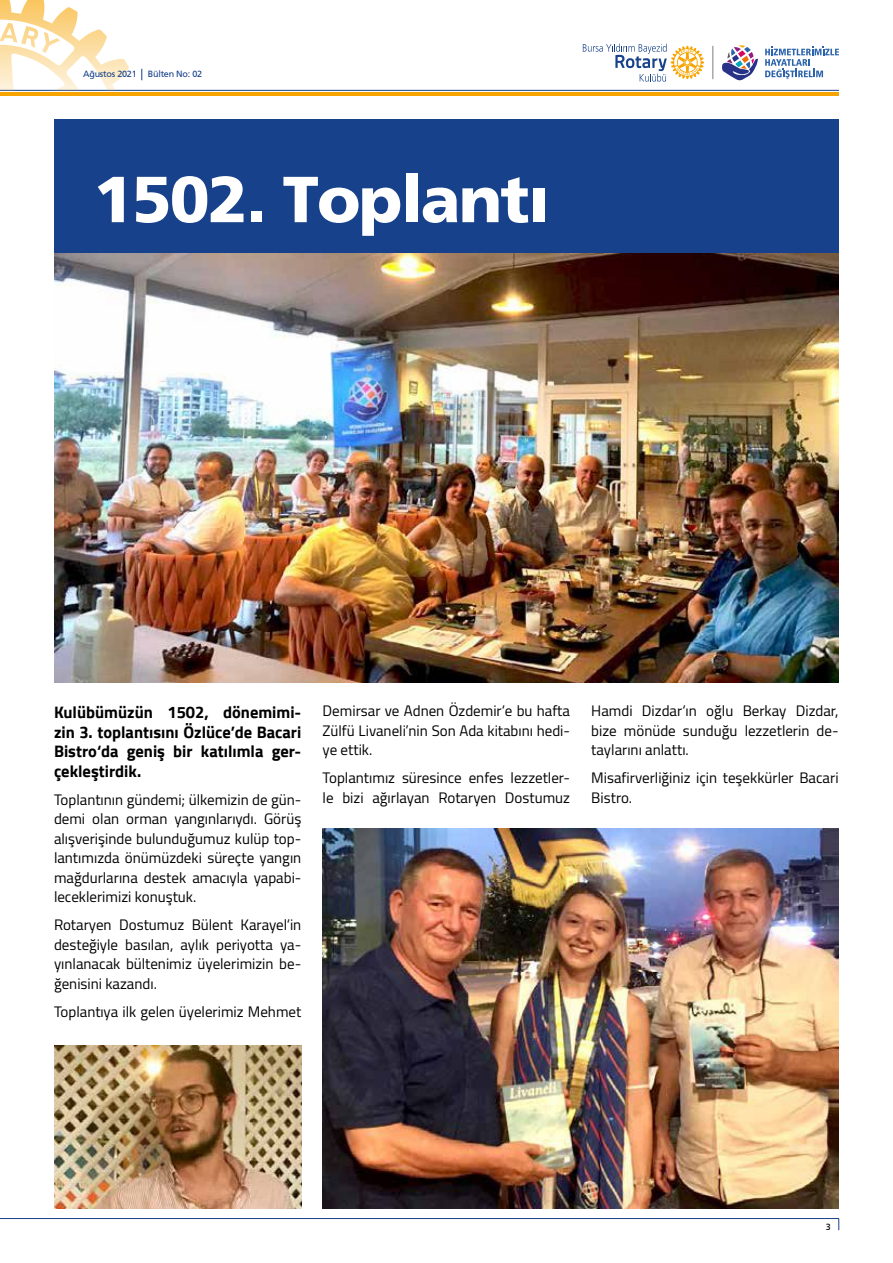
<style>
.page{position:relative;width:893px;height:1263px;background:#fff}
.page>*{position:absolute;margin:0;border:0;box-sizing:border-box;transform-origin:0 0}
.t1{font:900 64.95px "Frutiger";letter-spacing:-.025em;color:#fff}
.t2{font:700 16.5px/19.5px "Cairo";color:#000;text-align:justify}
.t3{font:15px/19.5px "Cairo";color:#000;text-align:justify}
.t4{font:9px "Frutiger";letter-spacing:-.025em;color:#17418a}
.t5{font:9px "Frutiger";color:#000}
</style>
<div class="page">
<hr style="left:0;top:92px;width:839px;height:3px;background:#f7a400">
<hr style="left:0;top:90px;width:839px;height:1px;background:#17418a">
<hr style="left:0;top:1218px;width:839px;height:1px;background:#17418a">
<hr style="left:712px;top:46px;width:1px;height:33px;background:#9c9a9c">
<svg style="left:765px;top:47px;width:74px;height:32px"></svg>
<svg style="left:722px;top:45px;width:36px;height:36px"></svg>
<svg style="left:583px;top:44px;width:121px;height:38px"></svg>
<svg style="left:0;top:0;width:146px;height:90px"></svg>
<div style="left:54px;top:119px;width:785px;height:430px;background:#17418a"></div>
<img style="left:54px;top:253px;width:785px;height:430px">
<img style="left:323px;top:828px;width:516px;height:380px">
<img style="left:54px;top:1046px;width:247px;height:163px">
<p class="t4" style="left:83px;top:69px;width:121px">Ağustos 2021 Bülten No: 02</p>
<h1 class="t1" style="left:94px;top:160px;width:457px">1502. Toplantı</h1>
<p class="t2" style="left:54px;top:703px;width:249px">Kulübümüzün 1502, dönemimi&shy;zin 3. toplantısını Özlüce’de Bacari Bistro‘da geniş bir katılımla ger&shy;çekleştirdik.</p>
<p class="t3" style="left:54px;top:789px;width:249px">Toplantının gündemi; ülkemizin de gün&shy;demi olan orman yangınlarıydı. Görüş alışverişinde bulunduğumuz kulüp top&shy;lantımızda önümüzdeki süreçte yangın mağdurlarına destek amacıyla yapabi&shy;leceklerimizi konuştuk.</p>
<p class="t3" style="left:54px;top:915px;width:249px">Rotaryen Dostumuz Bülent Karayel‘in desteğiyle basılan, aylık periyotta ya&shy;yınlanacak bültenimiz üyelerimizin be&shy;ğenisini kazandı.</p>
<p class="t3" style="left:54px;top:1001px;width:249px">Toplantıya ilk gelen üyelerimiz Mehmet</p>
<p class="t3" style="left:323px;top:701px;width:249px">Demirsar ve Adnen Özdemir‘e bu hafta Zülfü Livaneli’nin Son Ada kitabını hedi&shy;ye ettik.</p>
<p class="t3" style="left:323px;top:768px;width:249px">Toplantımız süresince enfes lezzetler&shy;le bizi ağırlayan Rotaryen Dostumuz</p>
<p class="t3" style="left:591px;top:701px;width:249px">Hamdi Dizdar‘ın oğlu Berkay Dizdar, bize mönüde sunduğu lezzetlerin de&shy;taylarını anlattı.</p>
<p class="t3" style="left:591px;top:768px;width:249px">Misafirverliğiniz için teşekkürler Bacari<br>Bistro.</p>
<p class="t5" style="left:826px;top:1222px;width:7px">3</p>
</div>
